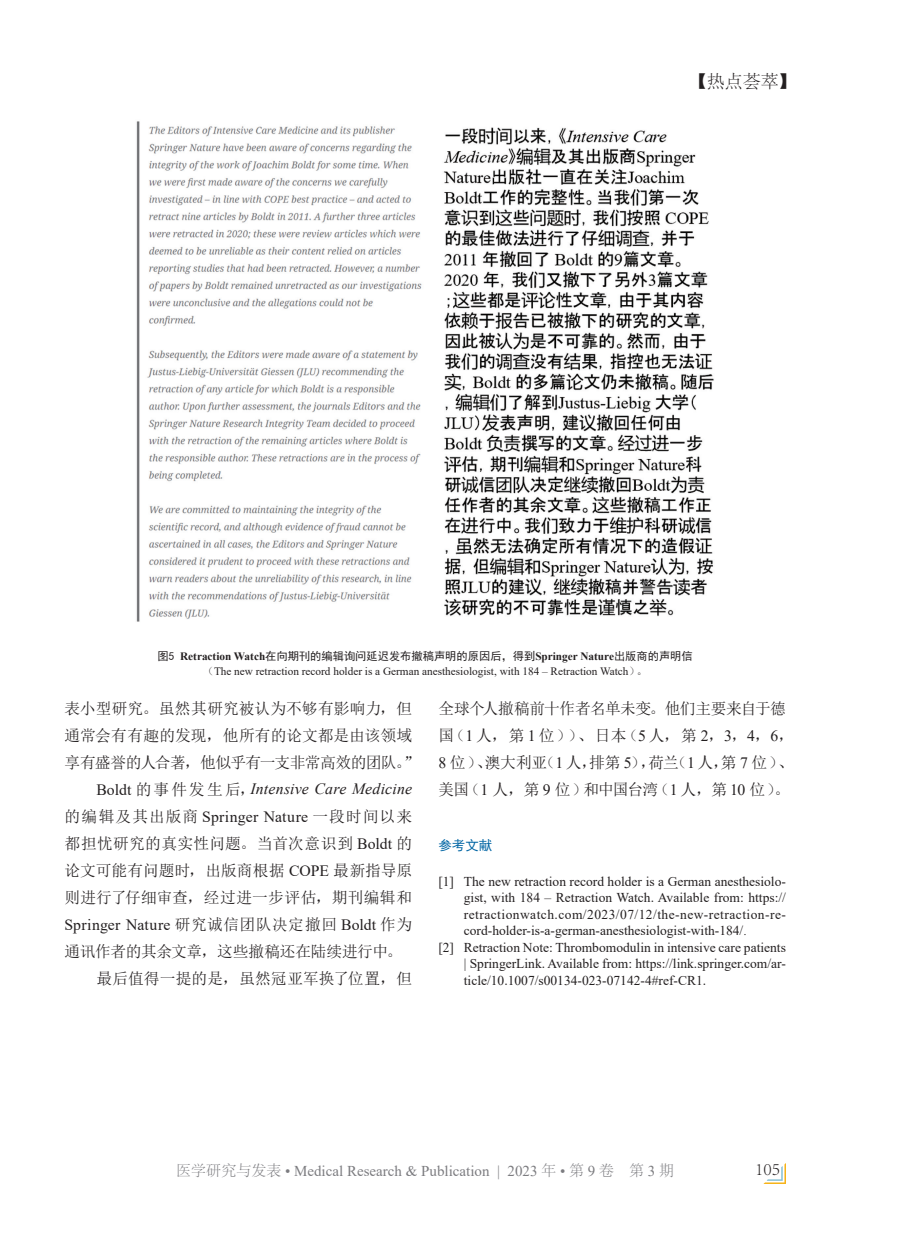
<style>
.page{position:relative;width:906px;height:1238px;background:#fff}
.page>*{position:absolute;margin:0;border:0;box-sizing:border-box;transform-origin:0 0}
.t1{font:300 18px "Adobe Song Std";color:#231f20}
.Para{font:15.75px/27px "N Sim Sun";letter-spacing:-.01em;color:#231f20}
.Para-2{font:15.75px/27px "N Sim Sun";letter-spacing:-.04em;color:#231f20}
.t2{font:15px "Times New Roman";color:#7c7c80}
.Reference{font:13.5px/16.5px "Times New Roman";color:#231f20;text-align:justify}
.ReferenceTitle{font:13.5px "Sim Hei";color:#0065a4}
.FigureCaption{font:11.25px/15px "Times New Roman";color:#231f20;text-align:center}
.s1{font-family:"Sim Hei"}
.s2{font-weight:700}
.s3{font-family:"N Sim Sun"}
.s4{font-family:"Times New Roman"}
.s5{font-family:"Times New Roman";font-style:italic}
.s6{font-family:"Adobe Song Std";font-weight:300}
</style>
<div class="page">
<svg style="left:764px;top:1163px;width:22px;height:20px"></svg>
<img style="left:136px;top:121px;width:578px;height:501px">
<h1 class="t1" style="left:689px;top:71px;width:109px">【热点荟萃】</h1>
<p class="FigureCaption" style="left:158px;top:648px;width:536px"><span class="s1">图5</span> <span class="s2">Retraction Watch</span><span class="s1">在向期刊的编辑询问延迟发布撤稿声明的原因后，得到</span><span class="s2">Springer Nature</span><span class="s1">出版商的声明信</span><span class="s3">（</span>The new retraction record holder is a German anesthesiologist, with 184 – Retraction Watch<span class="s3">）。</span></p>
<p class="Para" style="left:64px;top:694px;width:356px">表小型研究。虽然其研究被认为不够有影响力，但通常会有有趣的发现，他所有的论文都是由该领域享有盛誉的人合著，他似乎有一支非常高效的团队。”</p>
<p class="Para" style="left:64px;top:775px;width:349px;text-align:justify;text-indent:32px"><span class="s4">Boldt</span> 的事件发生后，<span class="s5">Intensive Care Medicine</span>的编辑及其出版商 <span class="s4">Springer Nature</span> 一段时间以来都担忧研究的真实性问题。当首次意识到 <span class="s4">Boldt</span> 的论文可能有问题时，出版商根据 <span class="s4">COPE</span> 最新指导原则进行了仔细审查，经过进一步评估，期刊编辑和<span class="s4">Springer Nature</span> 研究诚信团队决定撤回 <span class="s4">Boldt</span> 作为通讯作者的其余文章，这些撤稿还在陆续进行中。</p>
<p class="Para" style="left:96px;top:964px;width:317px">最后值得一提的是，虽然冠亚军换了位置，但</p>
<p class="Para-2" style="left:438px;top:694px;width:357px">全球个人撤稿前十作者名单未变。他们主要来自于德国（<span class="s4">1</span> 人，第 <span class="s4">1</span> 位））、日本（<span class="s4">5</span>人，第 <span class="s4">2</span>，<span class="s4">3</span>，<span class="s4">4</span>，<span class="s4">6</span>，<br><span class="s4">8</span> 位）、澳大利亚（<span class="s4">1</span> 人，排第 <span class="s4">5</span>），荷兰（<span class="s4">1</span> 人，第 <span class="s4">7</span> 位）、美国（<span class="s4">1</span> 人，第 <span class="s4">9</span> 位）和中国台湾（<span class="s4">1</span> 人，第 <span class="s4">10</span> 位）。</p>
<p class="ReferenceTitle" style="left:438px;top:838px;width:55px">参考文献</p>
<p class="Reference" style="left:464px;top:872px;width:323px;text-indent:-26px">[1] The new retraction record holder is a German anesthesiolo&shy;gist, with 184 – Retraction Watch. Available from: https:// retractionwatch.com/2023/07/12/the-new-retraction-re&shy;cord-holder-is-a-german-anesthesiologist-with-184/<span class="s6">.</span></p>
<p class="Reference" style="left:464px;top:938px;width:323px;text-indent:-26px">[2] Retraction Note: Thrombomodulin in intensive care patients | SpringerLink. Available from: https://link.springer.com/ar&shy;ticle/10.1007/s00134-023-07142-4#ref-CR1.</p>
<p class="t2" style="left:176px;top:1160px;width:499px"><span class="s6">医学研究与发表</span> • Medical Research &amp; Publication | 2023 <span class="s6">年</span> • <span class="s6">第</span> 9 <span class="s6">卷 第</span> 3 <span class="s6">期</span></p>
<h1 class="t1" style="left:755px;top:1158px;width:26px">105</h1>
</div>
